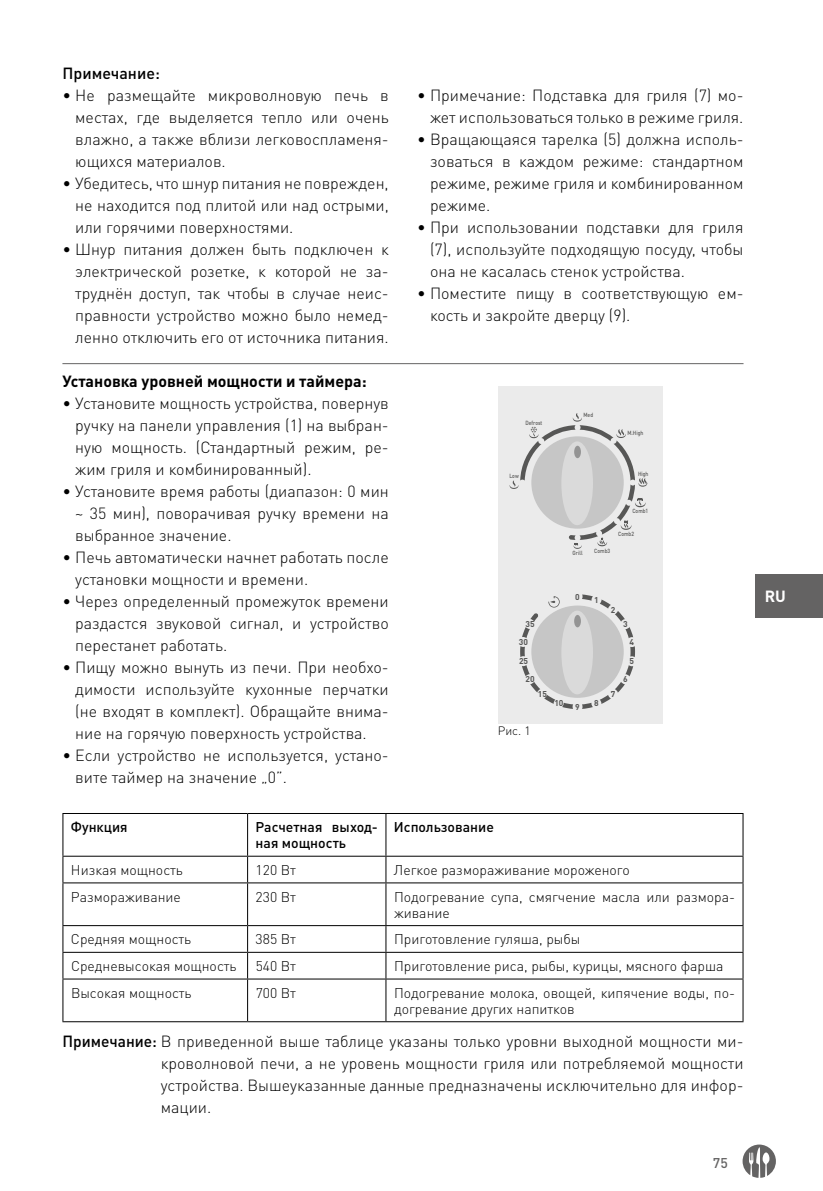
<style>
.page{position:relative;width:823px;height:1191px;background:#fff}
.page>*{position:absolute;margin:0;border:0;box-sizing:border-box;transform-origin:0 0}
.t1{font:300 16px/22px "DIN Pro";color:#000;text-align:justify}
.t2{font:700 16px "DIN Pro";color:#000}
.t3{font:500 16px "DIN Pro";color:#000}
.t4{font:700 16px "DIN Pro";color:#fff}
.t5{font:300 14px/16px "DIN Pro";color:#000}
.t6{font:500 14px/16px "DIN Pro";color:#000}
.t7{font:500 14px "DIN Pro";color:#646363}
.t8{font:300 12px "DIN Pro";color:#000}
.t9{font:700 8.4px "DIN Pro";color:#575756}
.t10{font:500 6px "DIN Pro";color:#575756;scale:.85 1}
.s1{font-weight:500}
</style>
<div class="page">
<div style="left:755px;top:574px;width:67px;height:43px;background:#646363"></div>
<svg style="left:742px;top:1144px;width:33px;height:33px"></svg>
<hr style="left:62px;top:363px;width:681px;height:1px;background:#646363">
<div style="left:498px;top:386px;width:164px;height:337px;background:#ebebeb"></div>
<div style="left:531px;top:605px;width:92px;height:93px;background:#c6c6c6;border-radius:50%"></div>
<div style="left:561px;top:610px;width:31px;height:84px;background:#dadada;border-radius:50%"></div>
<div style="left:574px;top:615px;width:6px;height:12px;background:#949494;border-radius:50%"></div>
<svg style="left:509px;top:413px;width:138px;height:136px"></svg>
<svg style="left:582px;top:594px;width:10px;height:6px"></svg>
<svg style="left:600px;top:599px;width:24px;height:22px"></svg>
<svg style="left:625px;top:627px;width:7px;height:11px"></svg>
<svg style="left:630px;top:646px;width:4px;height:11px"></svg>
<svg style="left:625px;top:665px;width:8px;height:11px"></svg>
<svg style="left:599px;top:682px;width:25px;height:22px"></svg>
<svg style="left:582px;top:703px;width:10px;height:6px"></svg>
<svg style="left:562px;top:702px;width:11px;height:7px"></svg>
<svg style="left:522px;top:665px;width:33px;height:39px"></svg>
<svg style="left:520px;top:646px;width:4px;height:11px"></svg>
<svg style="left:548px;top:596px;width:11px;height:11px"></svg>
<svg style="left:530px;top:613px;width:8px;height:8px"></svg>
<svg style="left:522px;top:627px;width:7px;height:11px"></svg>
<hr style="left:62px;top:813px;width:185px;height:1px;background:#000">
<hr style="left:62px;top:814px;width:1px;height:41px;background:#000">
<hr style="left:247px;top:813px;width:139px;height:1px;background:#000">
<hr style="left:247px;top:814px;width:1px;height:41px;background:#000">
<hr style="left:386px;top:813px;width:357px;height:1px;background:#000">
<hr style="left:385px;top:814px;width:1px;height:41px;background:#000">
<hr style="left:742px;top:814px;width:1px;height:41px;background:#000">
<hr style="left:62px;top:855px;width:185px;height:1px;background:#000">
<svg style="left:62px;top:856px;width:1px;height:26px"></svg>
<hr style="left:247px;top:855px;width:139px;height:1px;background:#000">
<svg style="left:247px;top:856px;width:1px;height:26px"></svg>
<hr style="left:386px;top:855px;width:357px;height:1px;background:#000">
<svg style="left:385px;top:856px;width:1px;height:26px"></svg>
<svg style="left:742px;top:856px;width:1px;height:26px"></svg>
<hr style="left:62px;top:882px;width:185px;height:1px;background:#000">
<hr style="left:62px;top:883px;width:1px;height:42px;background:#000">
<hr style="left:247px;top:882px;width:139px;height:1px;background:#000">
<hr style="left:247px;top:883px;width:1px;height:42px;background:#000">
<hr style="left:386px;top:882px;width:357px;height:1px;background:#000">
<hr style="left:385px;top:883px;width:1px;height:42px;background:#000">
<hr style="left:742px;top:883px;width:1px;height:42px;background:#000">
<hr style="left:62px;top:925px;width:185px;height:1px;background:#000">
<hr style="left:247px;top:925px;width:139px;height:1px;background:#000">
<hr style="left:386px;top:925px;width:357px;height:1px;background:#000">
<hr style="left:62px;top:951px;width:185px;height:1px;background:#000">
<svg style="left:62px;top:926px;width:1px;height:52px"></svg>
<hr style="left:247px;top:951px;width:139px;height:1px;background:#000">
<svg style="left:247px;top:926px;width:1px;height:52px"></svg>
<hr style="left:386px;top:951px;width:357px;height:1px;background:#000">
<svg style="left:385px;top:926px;width:1px;height:52px"></svg>
<svg style="left:742px;top:926px;width:1px;height:52px"></svg>
<hr style="left:62px;top:978px;width:185px;height:1px;background:#000">
<hr style="left:62px;top:979px;width:1px;height:42px;background:#000">
<hr style="left:247px;top:978px;width:139px;height:1px;background:#000">
<hr style="left:247px;top:979px;width:1px;height:42px;background:#000">
<hr style="left:386px;top:978px;width:357px;height:1px;background:#000">
<hr style="left:385px;top:979px;width:1px;height:42px;background:#000">
<hr style="left:742px;top:979px;width:1px;height:42px;background:#000">
<hr style="left:62px;top:1021px;width:185px;height:1px;background:#000">
<hr style="left:247px;top:1021px;width:139px;height:1px;background:#000">
<hr style="left:386px;top:1021px;width:357px;height:1px;background:#000">
<p class="t3" style="left:62px;top:60px;width:99px">Примечание:</p>
<p class="t1" style="left:75px;top:83px;width:315px;text-indent:-13px">• Не размещайте микроволновую печь в местах, где выделяется тепло или очень влажно, а также вблизи легковоспламеня&shy;ющихся материалов.</p>
<p class="t1" style="left:75px;top:171px;width:315px;text-indent:-13px">• Убедитесь, что шнур питания не поврежден, не находится под плитой или над острыми, или горячими поверхностями.</p>
<p class="t1" style="left:75px;top:237px;width:315px;text-indent:-13px">• Шнур питания должен быть подключен к электрической розетке, к которой не за&shy;труднён доступ, так чтобы в случае неис&shy;правности устройство можно было немед&shy;ленно отключить его от источника питания.</p>
<p class="t2" style="left:62px;top:368px;width:305px">Установка уровней мощности и таймера:</p>
<p class="t1" style="left:75px;top:391px;width:315px;text-indent:-13px">• Установите мощность устройства, повернув ручку на панели управления (1) на выбран&shy;ную мощность. (Стандартный режим, ре&shy;жим гриля и комбинированный).</p>
<p class="t1" style="left:75px;top:479px;width:315px;text-indent:-13px">• Установите время работы (диапазон: 0 мин ~ 35 мин), поворачивая ручку времени на выбранное значение.</p>
<p class="t1" style="left:75px;top:545px;width:315px;text-indent:-13px">• Печь автоматически начнет работать после установки мощности и времени.</p>
<p class="t1" style="left:75px;top:589px;width:315px;text-indent:-13px">• Через определенный промежуток времени раздастся звуковой сигнал, и устройство перестанет работать.</p>
<p class="t1" style="left:75px;top:655px;width:315px;text-indent:-13px">• Пищу можно вынуть из печи. При необхо&shy;димости используйте кухонные перчатки (не входят в комплект). Обращайте внима&shy;ние на горячую поверхность устройства.</p>
<p class="t1" style="left:75px;top:743px;width:315px;text-indent:-13px">• Если устройство не используется, устано&shy;вите таймер на значение „0”.</p>
<p class="t1" style="left:417px;top:83px;width:327px;text-align:right">• Примечание: Подставка для гриля (7) мо&shy;жет использоваться только в режиме гриля.</p>
<p class="t1" style="left:430px;top:127px;width:315px;text-indent:-13px">• Вращающаяся тарелка (5) должна исполь&shy;зоваться в каждом режиме: стандартном режиме, режиме гриля и комбинированном режиме.</p>
<p class="t1" style="left:430px;top:215px;width:315px;text-indent:-13px">• При использовании подставки для гриля (7), используйте подходящую посуду, чтобы она не касалась стенок устройства.</p>
<p class="t1" style="left:430px;top:281px;width:315px;text-indent:-13px">• Поместите пищу в соответствующую ем&shy;кость и закройте дверцу (9).</p>
<p class="t10" style="left:525px;top:417px;width:21px">Defrost</p>
<p class="t10" style="left:509px;top:471px;width:13px">Low</p>
<p class="t10" style="left:583px;top:410px;width:13px">Med</p>
<p class="t10" style="left:627px;top:428px;width:20px">M.High</p>
<p class="t10" style="left:637px;top:469px;width:14px">High</p>
<p class="t10" style="left:572px;top:548px;width:13px">Grill</p>
<p class="t10" style="left:594px;top:546px;width:20px">Comb3</p>
<p class="t10" style="left:632px;top:506px;width:20px">Comb1</p>
<p class="t10" style="left:617px;top:528px;width:20px">Comb2</p>
<p class="t9" style="left:525px;top:617px;width:11px">35</p>
<p class="t9" style="left:518px;top:635px;width:11px">30</p>
<p class="t9" style="left:518px;top:654px;width:11px">25</p>
<p class="t9" style="left:525px;top:672px;width:11px">20</p>
<p class="t9" style="left:537px;top:687px;width:11px">15</p>
<p class="t8" style="left:497px;top:722px;width:34px">Рис. 1</p>
<p class="t9" style="left:554px;top:696px;width:11px">10</p>
<p class="t9" style="left:575px;top:589px;width:6px">0</p>
<p class="t9" style="left:575px;top:700px;width:6px">9</p>
<p class="t9" style="left:594px;top:593px;width:6px">1</p>
<p class="t9" style="left:593px;top:696px;width:6px">8</p>
<p class="t9" style="left:610px;top:602px;width:6px">2</p>
<p class="t9" style="left:610px;top:687px;width:6px">7</p>
<p class="t9" style="left:622px;top:617px;width:6px">3</p>
<p class="t9" style="left:629px;top:635px;width:6px">4</p>
<p class="t9" style="left:629px;top:654px;width:6px">5</p>
<p class="t9" style="left:622px;top:672px;width:6px">6</p>
<p class="t6" style="left:71px;top:817px;width:58px">Функция</p>
<p class="t6" style="left:255px;top:817px;width:124px">Расчетная выход&shy;ная мощность</p>
<p class="t6" style="left:394px;top:817px;width:101px">Использование</p>
<p class="t5" style="left:71px;top:861px;width:113px">Низкая мощность</p>
<p class="t5" style="left:255px;top:861px;width:42px">120 Вт</p>
<p class="t5" style="left:394px;top:861px;width:237px">Легкое размораживание мороженого</p>
<p class="t5" style="left:71px;top:888px;width:111px">Размораживание</p>
<p class="t5" style="left:255px;top:888px;width:42px">230 Вт</p>
<p class="t5" style="left:394px;top:888px;width:342px">Подогревание супа, смягчение масла или размора&shy;живание</p>
<p class="t5" style="left:71px;top:930px;width:122px">Средняя мощность</p>
<p class="t5" style="left:255px;top:930px;width:42px">385 Вт</p>
<p class="t5" style="left:394px;top:930px;width:188px">Приготовление гуляша, рыбы</p>
<p class="t5" style="left:71px;top:957px;width:167px">Средневысокая мощность</p>
<p class="t5" style="left:255px;top:957px;width:42px">540 Вт</p>
<p class="t5" style="left:394px;top:957px;width:331px">Приготовление риса, рыбы, курицы, мясного фарша</p>
<p class="t5" style="left:71px;top:984px;width:122px">Высокая мощность</p>
<p class="t5" style="left:255px;top:984px;width:42px">700 Вт</p>
<p class="t5" style="left:394px;top:984px;width:342px">Подогревание молока, овощей, кипячение воды, по&shy;догревание других напитков</p>
<p class="t1" style="left:161px;top:1029px;width:584px;text-indent:-98px"><span class="s1">Примечание:</span> В приведенной выше таблице указаны только уровни выходной мощности ми&shy;кроволновой печи, а не уровень мощности гриля или потребляемой мощности устройства. Вышеуказанные данные предназначены исключительно для инфор&shy;мации.</p>
<p class="t7" style="left:712px;top:1151px;width:16px">75</p>
<p class="t4" style="left:764px;top:583px;width:23px">RU</p>
</div>
